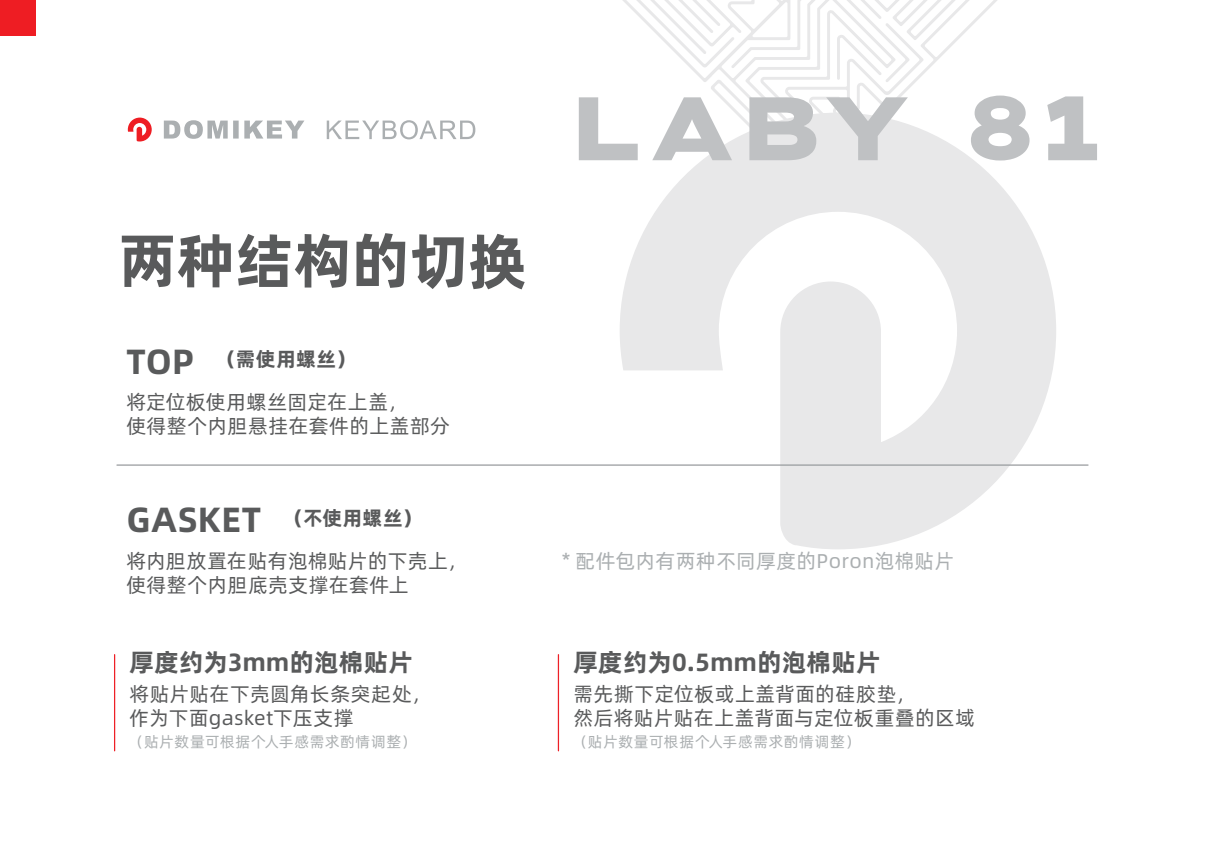
<style>
.page{position:relative;width:1205px;height:851px;background:#fff}
.page>*{position:absolute;margin:0;border:0;box-sizing:border-box;transform-origin:0 0}
.t1{font:60px "Alibaba Pu Hui Ti B";letter-spacing:-.015em;color:#595a5b}
.t2{font:25px "Alibaba Pu Hui Ti B";color:#595a5b}
.t3{font:20px/24px "Alibaba Pu Hui Ti R";letter-spacing:.025em;color:#595a5b}
.t4{font:20px "Alibaba Pu Hui Ti B";letter-spacing:.03em;color:#595a5b}
.t5{font:20px "Alibaba Pu Hui Ti R";letter-spacing:.02em;color:#abafb1}
.t6{font:15px "Alibaba Pu Hui Ti R";letter-spacing:.04em;color:#abafb1}
.s1{font-size:35px}
</style>
<div class="page">
<svg style="left:620px;top:160px;width:436px;height:389px;fill:#e8e8e9"></svg>
<div style="left:0;top:0;width:35px;height:35px;background:#ee1d23"></div>
<hr style="left:0;top:850px;width:35px;height:1px;background:#ee1d23">
<hr style="left:114px;top:654px;width:1px;height:96px;background:#ee2026">
<hr style="left:558px;top:654px;width:1px;height:96px;background:#ee2026">
<hr style="left:117px;top:464px;width:971px;height:1px;background:#989b9e">
<svg style="left:710px;top:160px;width:387px;height:27px;fill:#e8e8e9"></svg>
<svg style="left:164px;top:120px;width:140px;height:19px"></svg>
<svg style="left:128px;top:118px;width:24px;height:23px"></svg>
<svg style="left:327px;top:120px;width:148px;height:19px"></svg>
<svg style="left:579px;top:0;width:518px;height:160px"></svg>
<h1 class="t1" style="left:119px;top:213px;width:410px">两种结构的切换</h1>
<p class="t4" style="left:126px;top:343px;width:230px"><span class="s1">TOP</span> （需使用螺丝）</p>
<p class="t3" style="left:126px;top:389px;width:325px">将定位板使用螺丝固定在上盖，<br>使得整个内胆悬挂在套件的上盖部分</p>
<p class="t4" style="left:126px;top:502px;width:297px"><span class="s1">GASKET</span> （不使用螺丝）</p>
<p class="t3" style="left:126px;top:547px;width:342px">将内胆放置在贴有泡棉贴片的下壳上，使得整个内胆底壳支撑在套件上</p>
<p class="t5" style="left:562px;top:545px;width:394px">* 配件包内有两种不同厚度的Poron泡棉贴片</p>
<p class="t2" style="left:130px;top:642px;width:285px">厚度约为3mm的泡棉贴片</p>
<p class="t2" style="left:573px;top:642px;width:309px">厚度约为0.5mm的泡棉贴片</p>
<p class="t3" style="left:573px;top:681px;width:403px">需先撕下定位板或上盖背面的硅胶垫，<br>然后将贴片贴在上盖背面与定位板重叠的区域</p>
<p class="t3" style="left:130px;top:681px;width:303px">将贴片贴在下壳圆角长条突起处，作为下面gasket下压支撑</p>
<p class="t6" style="left:130px;top:730px;width:287px">（贴片数量可根据个人手感需求酌情调整）</p>
<p class="t6" style="left:573px;top:730px;width:287px">（贴片数量可根据个人手感需求酌情调整）</p>
</div>
